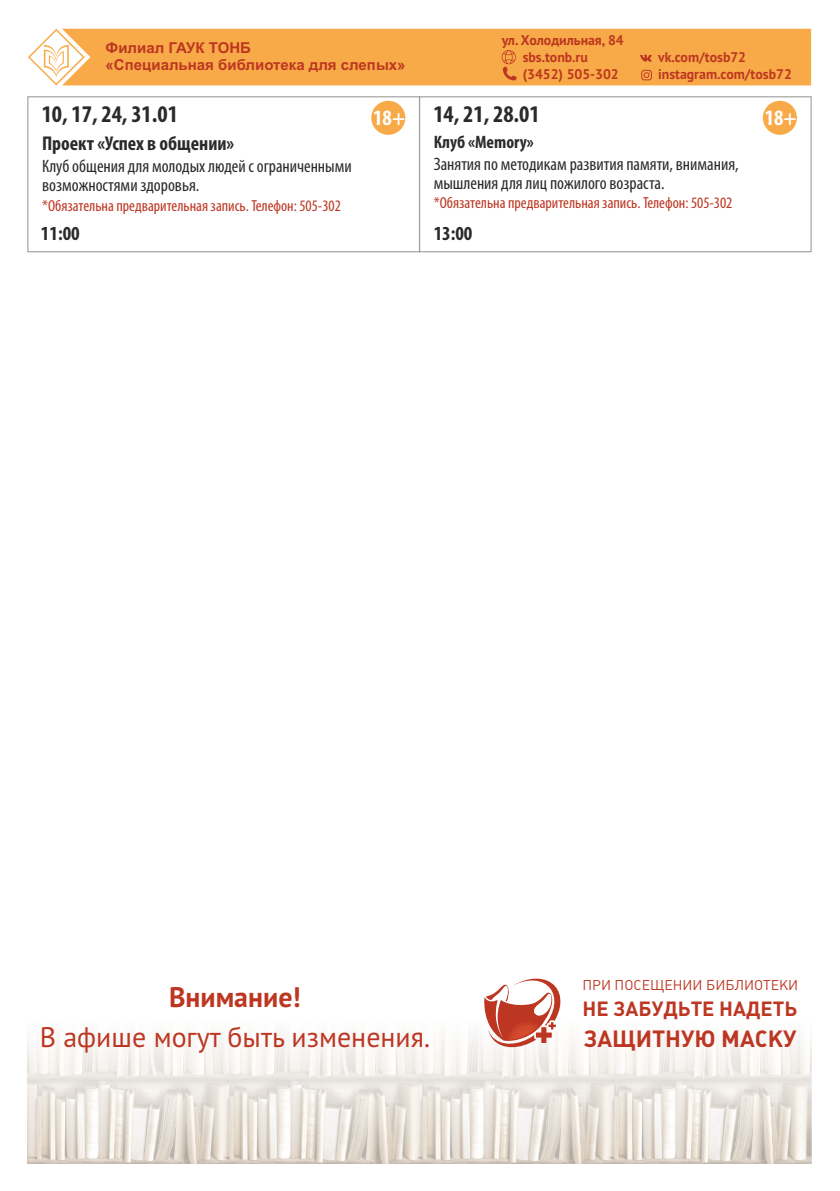
<style>
.page{position:relative;width:840px;height:1191px;background:#fff}
.page>*{position:absolute;margin:0;border:0;box-sizing:border-box;transform-origin:0 0}
.t1{font:28.2px "PT Sans";color:#bd3622}
.t2{font:700 28.2px "PT Sans";color:#bd3622}
.t3{font:700 condensed 24px "Myriad Pro";color:#2b2a29}
.t4{font:700 23.2px "Plumb C";color:#bd3622}
.t5{font:700 condensed 22px "Myriad Pro";color:#fefefe}
.t6{font:700 20.4px "Plumb C";color:#bd3622}
.t7{font:700 condensed 20px "Myriad Pro";color:#2b2a29}
.t8{font:condensed 18px/19.2px "Myriad Pro";color:#2b2a29}
.t9{font:700 condensed 18px "Myriad Pro";color:#2b2a29}
.t10{font:condensed 16px "Myriad Pro";color:#bd3622}
.t11{font:700 15px/16.8px "Arial";color:#bd3622}
.t12{font:700 14px/17.2px "PT Sans";color:#bd3622}
.t13{font:14px "Plumb C";color:#bd3622}
</style>
<div class="page">
<img style="left:28px;top:1033px;width:782px;height:130px">
<svg style="left:482px;top:978px;width:80px;height:72px"></svg>
<div style="left:85px;top:29px;width:725px;height:56px;background:#f7aa47"></div>
<svg style="left:28px;top:29px;width:57px;height:56px"></svg>
<svg style="left:641px;top:70px;width:10px;height:10px"></svg>
<svg style="left:639px;top:55px;width:12px;height:7px"></svg>
<svg style="left:501px;top:50px;width:16px;height:30px"></svg>
<div style="left:27px;top:96px;width:393px;height:156px;border:1px solid #9d9e9e"></div>
<div style="left:371px;top:101px;width:34px;height:34px;background:#f7aa47;border-radius:50%"></div>
<div style="left:418px;top:96px;width:393px;height:156px;border:1px solid #9d9e9e"></div>
<div style="left:762px;top:101px;width:34px;height:34px;background:#f7aa47;border-radius:50%"></div>
<p class="t11" style="left:105px;top:41px;width:301px">Филиал ГАУК ТОНБ<br>«Специальная библиотека для слепых»</p>
<p class="t12" style="left:522px;top:32px;width:102px;text-indent:-21px">ул. Холодильная, 84 sbs.tonb.ru (3452) 505-302</p>
<p class="t12" style="left:657px;top:50px;width:135px">vk.com/tosb72 instagram.com/tosb72</p>
<h2 class="t3" style="left:42px;top:104px;width:138px">10, 17, 24, 31.01</h2>
<p class="t7" style="left:42px;top:135px;width:193px">Проект «Успех в общении»</p>
<p class="t8" style="left:42px;top:158px;width:311px">Клуб общения для молодых людей с ограниченными возможностями здоровья.</p>
<p class="t10" style="left:42px;top:199px;width:300px">*Обязательна предварительная запись. Телефон: 505-302</p>
<p class="t7" style="left:41px;top:225px;width:40px">11:00</p>
<p class="t5" style="left:373px;top:108px;width:33px">18+</p>
<h2 class="t3" style="left:433px;top:104px;width:108px">14, 21, 28.01</h2>
<p class="t9" style="left:433px;top:135px;width:101px">Клуб «Memory»</p>
<p class="t8" style="left:433px;top:155px;width:306px">Занятия по методикам развития памяти, внимания, мышления для лиц пожилого возраста.</p>
<p class="t10" style="left:433px;top:196px;width:300px">*Обязательна предварительная запись. Телефон: 505-302</p>
<p class="t7" style="left:433px;top:225px;width:40px">13:00</p>
<p class="t5" style="left:764px;top:108px;width:33px">18+</p>
<h1 class="t2" style="left:169px;top:985px;width:133px">Внимание!</h1>
<h1 class="t1" style="left:40px;top:1025px;width:391px">В афише могут быть изменения.</h1>
<p class="t13" style="left:582px;top:979px;width:217px">ПРИ ПОСЕЩЕНИИ БИБЛИОТЕКИ</p>
<p class="t6" style="left:582px;top:1000px;width:216px">НЕ ЗАБУДЬТЕ НАДЕТЬ</p>
<p class="t4" style="left:583px;top:1028px;width:214px">ЗАЩИТНУЮ МАСКУ</p>
</div>
